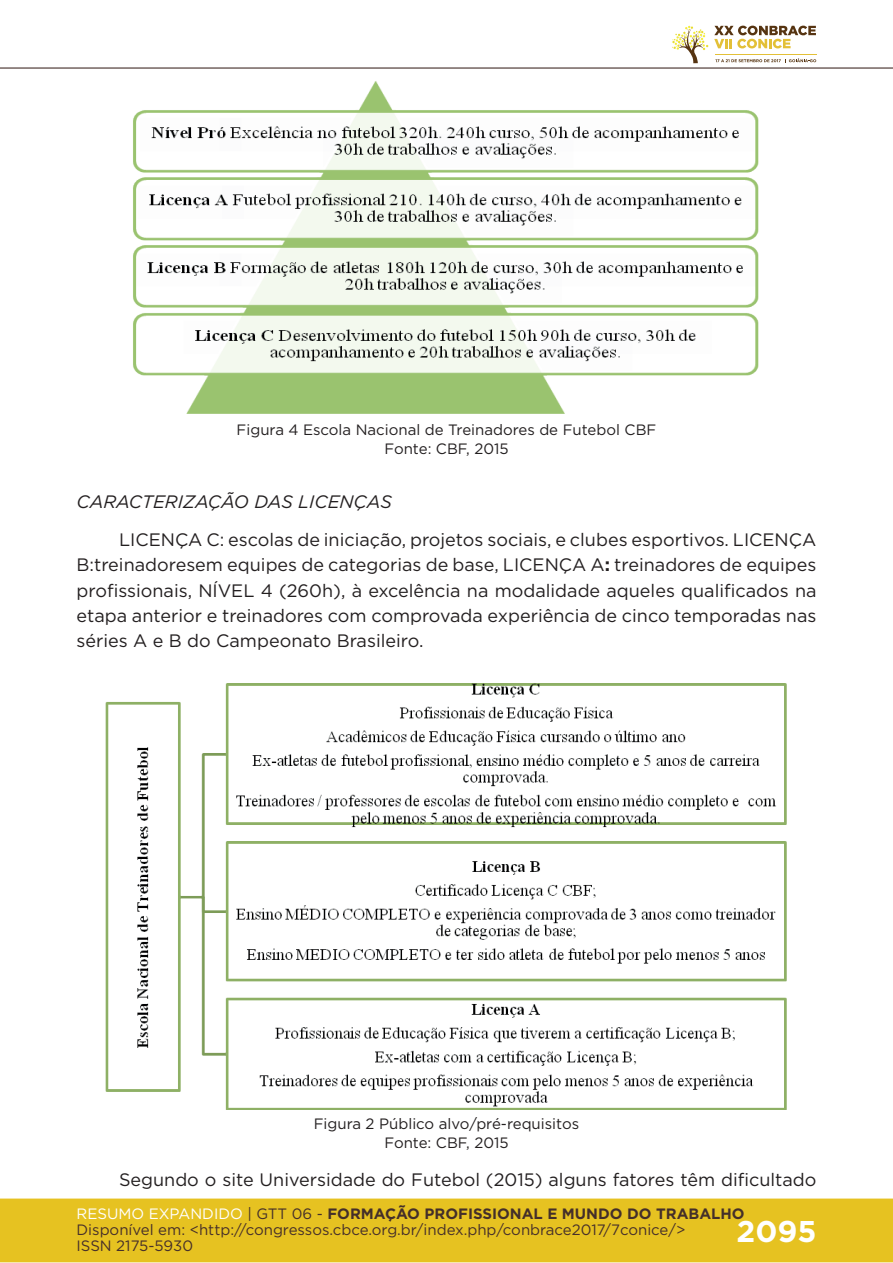
<style>
.page{position:relative;width:893px;height:1263px;background:#fff}
.page>*{position:absolute;margin:0;border:0;box-sizing:border-box;transform-origin:0 0}
.t1{font:700 30px "Gotham";color:#fff}
.t2{font:18px/25.3px "Gotham";color:#231f20;text-align:justify}
.t3{font:italic 18px "Gotham";color:#231f20}
.t4{font:15px/16px "Gotham";color:#462f2a}
.t5{font:15px/19.4px "Gotham";color:#231f20;text-align:center}
.s1{font-weight:700}
.s2{color:#fff}
.s3{color:#442f2a}
.s4{font-weight:700;color:#442f2a}
</style>
<div class="page">
<div style="left:0;top:1198px;width:893px;height:64px;background:#e6c221;border:2px solid #e6c221"></div>
<hr style="left:0;top:67px;width:893px;height:2px;background:#442f2a">
<svg style="left:672px;top:26px;width:144px;height:37px"></svg>
<img style="left:133px;top:81px;width:626px;height:333px">
<img style="left:105px;top:683px;width:682px;height:427px">
<p class="t5" style="left:237px;top:419px;width:421px">Figura 4 Escola Nacional de Treinadores de Futebol CBF<br>Fonte: CBF, 2015</p>
<p class="t3" style="left:77px;top:490px;width:317px">CARACTERIZAÇÃO DAS LICENÇAS</p>
<p class="t2" style="left:77px;top:526px;width:741px;text-indent:43px">LICENÇA C: escolas de iniciação, projetos sociais, e clubes esportivos. LICENÇA B:treinadoresem equipes de categorias de base, LICENÇA A<span class="s1">:</span> treinadores de equipes profissionais, NÍVEL 4 (260h), à excelência na modalidade aqueles qualificados na etapa anterior e treinadores com comprovada experiência de cinco temporadas nas séries A e B do Campeonato Brasileiro.</p>
<p class="t5" style="left:314px;top:1114px;width:267px">Figura 2 Público alvo/pré-requisitos<br>Fonte: CBF, 2015</p>
<p class="t2" style="left:119px;top:1167px;width:699px">Segundo o site Universidade do Futebol (2015) alguns fatores têm dificultado</p>
<p class="t4" style="left:77px;top:1205px;width:670px"><span class="s2">RESUMO EXPANDIDO</span> <span class="s3">| GTT 06 -</span> <span class="s4">FORMAÇÃO PROFISSIONAL E MUNDO DO TRABALHO<br></span>Disponível em: &lt;http://congressos.cbce.org.br/index.php/conbrace2017/7conice/&gt;<br>ISSN 2175-5930</p>
<h1 class="t1" style="left:736px;top:1212px;width:81px">2095</h1>
</div>
